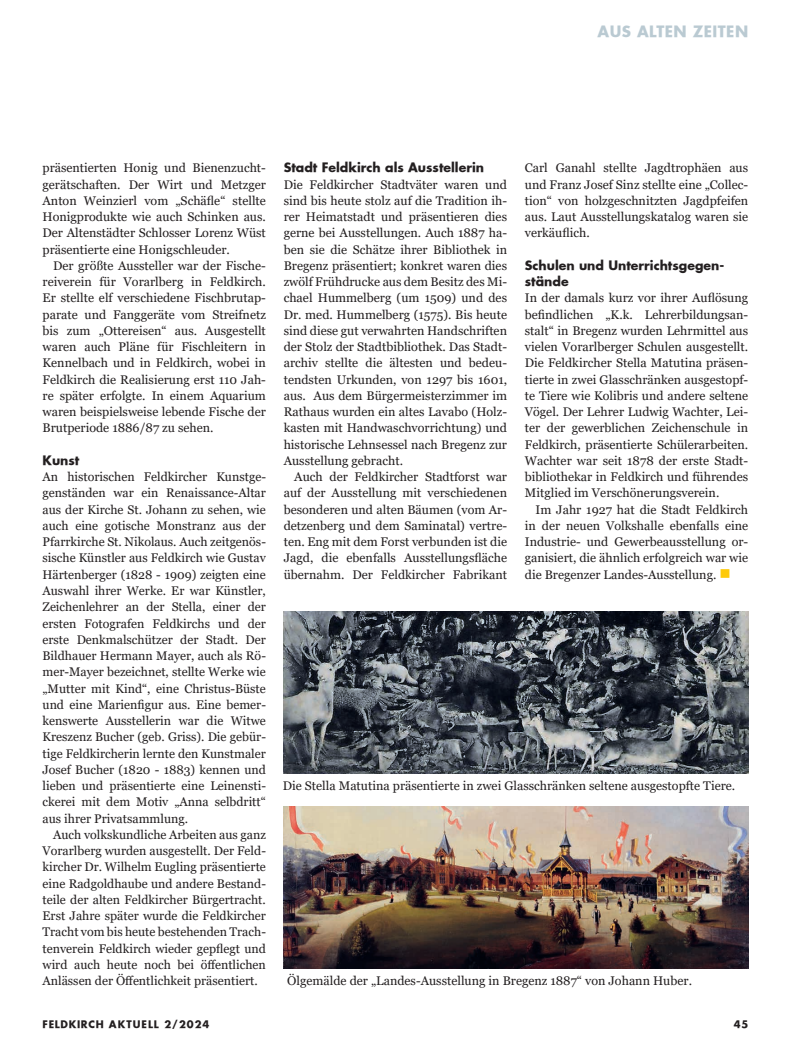
<style>
.page{position:relative;width:805px;height:1053px;background:#fff}
.page>*{position:absolute;margin:0;border:0;box-sizing:border-box;transform-origin:0 0}
.t1{font:700 15px "Futura";letter-spacing:.03em;color:#bacad2}
.t2{font:12.5px/16.2px "Georgia";color:#231f20;text-align:justify}
.t3{font:700 12.5px/16.2px "Futura";color:#231f20}
.t4{font:700 10px "Futura";letter-spacing:.085em;color:#231f20}
.s1{color:#feca0a}
</style>
<div class="page">
<img style="left:283px;top:806px;width:465px;height:162px">
<img style="left:283px;top:611px;width:465px;height:162px">
<p class="t1" style="left:597px;top:21px;width:152px">AUS ALTEN ZEITEN</p>
<p class="t2" style="left:43px;top:160px;width:225px">präsentierten Honig und Bienenzucht&shy;gerätschaften. Der Wirt und Metzger Anton Weinzierl vom „Schäfle“ stellte Honigprodukte wie auch Schinken aus.<br>Der Altenstädter Schlosser Lorenz Wüst präsentierte eine Honigschleuder.</p>
<p class="t2" style="left:43px;top:257px;width:225px;text-indent:11px">Der größte Aussteller war der Fische&shy;reiverein für Vorarlberg in Feldkirch.<br>Er stellte elf verschiedene Fischbrutap&shy;parate und Fanggeräte vom Streifnetz bis zum „Ottereisen“ aus. Ausgestellt waren auch Pläne für Fischleitern in Kennelbach und in Feldkirch, wobei in Feldkirch die Realisierung erst 110 Jah&shy;re später erfolgte. In einem Aquarium waren beispielsweise lebende Fische der Brutperiode 1886/87 zu sehen.</p>
<p class="t3" style="left:43px;top:452px;width:38px">Kunst</p>
<p class="t2" style="left:43px;top:469px;width:225px">An historischen Feldkircher Kunstge&shy;genständen war ein Renaissance-Altar aus der Kirche St. Johann zu sehen, wie auch eine gotische Monstranz aus der Pfarrkirche St. Nikolaus. Auch zeitgenös&shy;sische Künstler aus Feldkirch wie Gustav Härtenberger (1828 - 1909) zeigten eine Auswahl ihrer Werke. Er war Künstler, Zeichenlehrer an der Stella, einer der ersten Fotografen Feldkirchs und der erste Denkmalschützer der Stadt. Der Bildhauer Hermann Mayer, auch als Rö&shy;mer-Mayer bezeichnet, stellte Werke wie „Mutter mit Kind“, eine Christus-Büste und eine Marienfigur aus. Eine bemer&shy;kenswerte Ausstellerin war die Witwe Kreszenz Bucher (geb. Griss). Die gebür&shy;tige Feldkircherin lernte den Kunstmaler Josef Bucher (1820 - 1883) kennen und lieben und präsentierte eine Leinensti&shy;ckerei mit dem Motiv „Anna selbdritt“ aus ihrer Privatsammlung.</p>
<p class="t2" style="left:43px;top:826px;width:225px;text-indent:11px">Auch volkskundliche Arbeiten aus ganz Vorarlberg wurden ausgestellt. Der Feld&shy;kircher Dr. Wilhelm Eugling präsentierte eine Radgoldhaube und andere Bestand&shy;teile der alten Feldkircher Bürgertracht.<br>Erst Jahre später wurde die Feldkircher Tracht vom bis heute bestehenden Trach&shy;tenverein Feldkirch wieder gepflegt und wird auch heute noch bei öffentlichen Anlässen der Öffentlichkeit präsentiert.</p>
<p class="t3" style="left:283px;top:159px;width:202px">Stadt Feldkirch als Ausstellerin</p>
<p class="t2" style="left:283px;top:176px;width:225px">Die Feldkircher Stadtväter waren und sind bis heute stolz auf die Tradition ih&shy;rer Heimatstadt und präsentieren dies gerne bei Ausstellungen. Auch 1887 ha&shy;ben sie die Schätze ihrer Bibliothek in Bregenz präsentiert; konkret waren dies zwölf Frühdrucke aus dem Besitz des Mi&shy;chael Hummelberg (um 1509) und des Dr. med. Hummelberg (1575). Bis heute sind diese gut verwahrten Handschriften der Stolz der Stadtbibliothek. Das Stadt&shy;archiv stellte die ältesten und bedeu&shy;tendsten Urkunden, von 1297 bis 1601, aus. Aus dem Bürgermeisterzimmer im Rathaus wurden ein altes Lavabo (Holz&shy;kasten mit Handwaschvorrichtung) und historische Lehnsessel nach Bregenz zur Ausstellung gebracht.</p>
<p class="t2" style="left:283px;top:469px;width:225px;text-indent:11px">Auch der Feldkircher Stadtforst war auf der Ausstellung mit verschiedenen besonderen und alten Bäumen (vom Ar&shy;detzenberg und dem Saminatal) vertre&shy;ten. Eng mit dem Forst verbunden ist die Jagd, die ebenfalls Ausstellungsfläche übernahm. Der Feldkircher Fabrikant</p>
<p class="t2" style="left:524px;top:160px;width:225px">Carl Ganahl stellte Jagdtrophäen aus und Franz Josef Sinz stellte eine „Collec&shy;tion“ von holzgeschnitzten Jagdpfeifen aus. Laut Ausstellungskatalog waren sie verkäuflich.</p>
<p class="t3" style="left:524px;top:257px;width:201px">Schulen und Unterrichtsgegen&shy;stände</p>
<p class="t2" style="left:524px;top:290px;width:225px">In der damals kurz vor ihrer Auflösung befindlichen „K.k. Lehrerbildungsan&shy;stalt“ in Bregenz wurden Lehrmittel aus vielen Vorarlberger Schulen ausgestellt.<br>Die Feldkircher Stella Matutina präsen&shy;tierte in zwei Glasschränken ausgestopf&shy;te Tiere wie Kolibris und andere seltene Vögel. Der Lehrer Ludwig Wachter, Lei&shy;ter der gewerblichen Zeichenschule in Feldkirch, präsentierte Schülerarbeiten.<br>Wachter war seit 1878 der erste Stadt&shy;bibliothekar in Feldkirch und führendes Mitglied im Verschönerungsverein.</p>
<p class="t2" style="left:524px;top:501px;width:225px;text-indent:11px">Im Jahr 1927 hat die Stadt Feldkirch in der neuen Volkshalle ebenfalls eine Industrie- und Gewerbeausstellung or&shy;ganisiert, die ähnlich erfolgreich war wie die Bregenzer Landes-Ausstellung. <span class="s1">■</span></p>
<p class="t2" style="left:283px;top:777px;width:454px">Die Stella Matutina präsentierte in zwei Glasschränken seltene ausgestopfte Tiere.</p>
<p class="t2" style="left:287px;top:972px;width:406px">Ölgemälde der „Landes-Ausstellung in Bregenz 1887“ von Johann Huber.</p>
<p class="t4" style="left:43px;top:1017px;width:168px">FELDKIRCH AKTUELL 2/2024</p>
<p class="t4" style="left:733px;top:1017px;width:16px">45</p>
</div>
